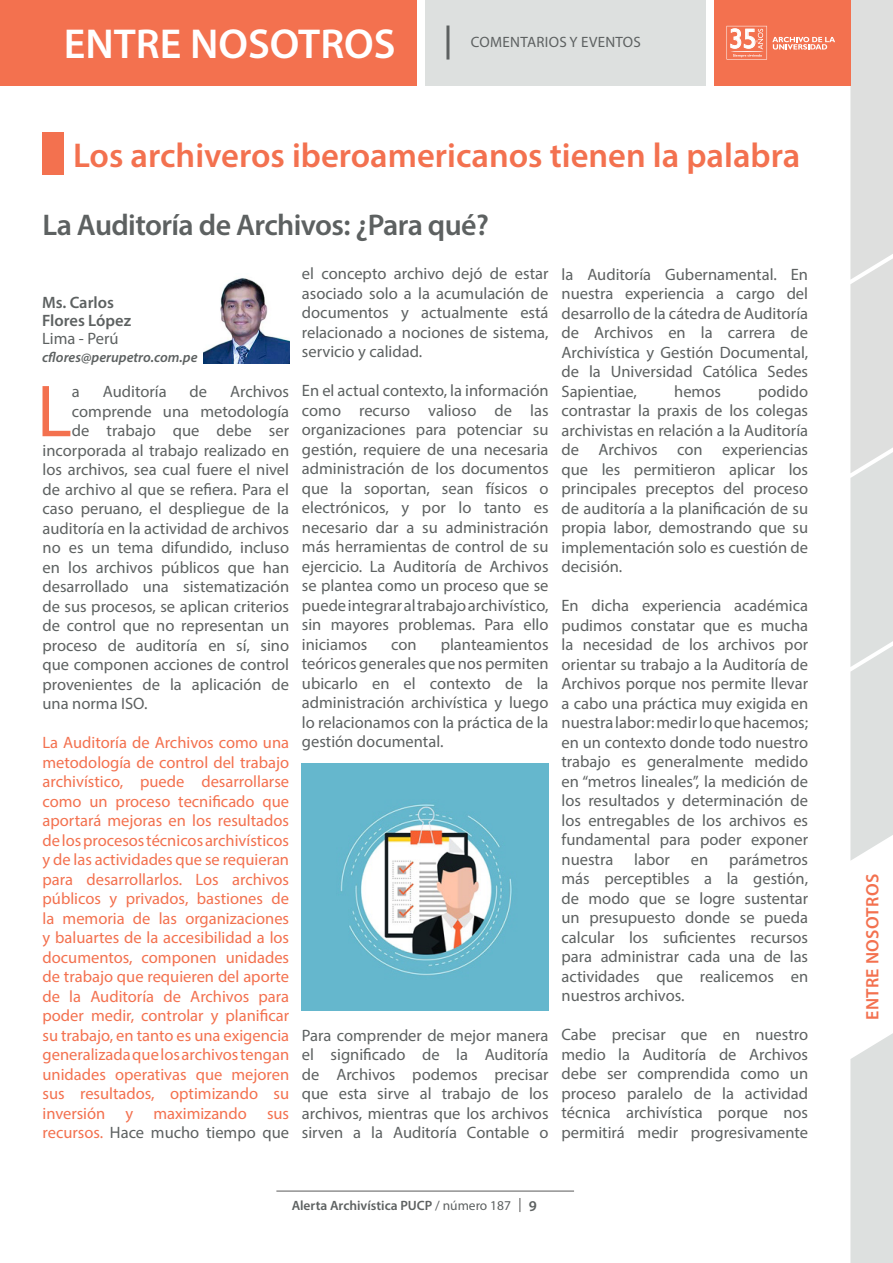
<style>
.page{position:relative;width:893px;height:1263px;background:#fff}
.page>*{position:absolute;margin:0;border:0;box-sizing:border-box;transform-origin:0 0}
.t1{font:74.4px "Myriad Pro";color:#f3714f}
.t2{font:600 42px "Myriad Pro";color:#fff}
.t3{font:600 34.5px "Myriad Pro";color:#f3714f}
.t4{font:600 30px "Myriad Pro";letter-spacing:-.02em;color:#5d6161}
.t5{font:27.75px "Gill Sans";color:#fff}
.t6{font:600 18px "Myriad Pro";letter-spacing:.02em;color:#f3714f}
.t7{font:16.5px/19.5px "Myriad Pro";color:#5d6161;text-align:justify}
.t8{font:16.5px/19.5px "Myriad Pro";color:#f3714f;text-align:justify}
.t9{font:600 16.5px/18px "Myriad Pro";color:#5d6161}
.t10{font:15px "Myriad Pro";letter-spacing:.02em;color:#5d6161}
.t11{font:italic 600 14.25px "Myriad Pro";color:#5d6161}
.t12{font:600 13.5px "Myriad Pro";color:#5d6161}
.s1{color:#5d6161}
.s2{font-weight:400}
.s3{font-size:15px}
</style>
<div class="page">
<hr style="left:276px;top:1191px;width:298px;height:1px;background:#5a5959">
<svg style="left:519px;top:1198px;width:1px;height:14px"></svg>
<svg style="left:850px;top:0;width:43px;height:1263px"></svg>
<div style="left:425px;top:0;width:281px;height:85px;background:#dde0df"></div>
<div style="left:0;top:0;width:417px;height:85px;background:#f3714f"></div>
<div style="left:714px;top:0;width:136px;height:85px;background:#f3714f"></div>
<hr style="left:446px;top:26px;width:3px;height:34px;background:#5d6161">
<svg style="left:726px;top:25px;width:109px;height:35px"></svg>
<div style="left:43px;top:132px;width:21px;height:42px;background:#f3714f"></div>
<img style="left:203px;top:278px;width:86px;height:85px">
<img style="left:302px;top:764px;width:247px;height:246px">
<h2 class="t2" style="left:64px;top:17px;width:333px">ENTRE NOSOTROS</h2>
<p class="t10" style="left:471px;top:33px;width:172px">COMENTARIOS Y EVENTOS</p>
<h3 class="t5" style="left:729px;top:23px;width:29px">35</h3>
<h3 class="t3" style="left:73px;top:134px;width:729px">Los archiveros iberoamericanos tienen la palabra</h3>
<h3 class="t4" style="left:43px;top:206px;width:448px">La Auditoría de Archivos: ¿Para qué?</h3>
<p class="t9" style="left:42px;top:293px;width:91px">Ms. Carlos<br>Flores López</p>
<p class="t7" style="left:42px;top:329px;width:78px">Lima - Perú</p>
<p class="t11" style="left:42px;top:349px;width:157px">cflores@perupetro.com.pe</p>
<h1 class="t1" style="left:37px;top:365px;width:37px">L</h1>
<p class="t7" style="left:72px;top:382px;width:9px">a</p>
<p class="t7" style="left:103px;top:382px;width:65px">Auditoría</p>
<p class="t7" style="left:190px;top:382px;width:19px">de</p>
<p class="t7" style="left:230px;top:382px;width:61px">Archivos</p>
<p class="t7" style="left:72px;top:401px;width:219px">comprende una metodología</p>
<p class="t7" style="left:72px;top:421px;width:219px">de trabajo que debe ser</p>
<p class="t7" style="left:43px;top:440px;width:248px">incorporada al trabajo realizado en</p>
<p class="t7" style="left:43px;top:460px;width:248px">los archivos, sea cual fuere el nivel</p>
<p class="t7" style="left:43px;top:479px;width:248px">de archivo al que se refiera. Para el</p>
<p class="t7" style="left:43px;top:499px;width:248px">caso peruano, el despliegue de la</p>
<p class="t7" style="left:43px;top:518px;width:248px">auditoría en la actividad de archivos</p>
<p class="t7" style="left:43px;top:538px;width:248px">no es un tema difundido, incluso</p>
<p class="t7" style="left:43px;top:557px;width:248px">en los archivos públicos que han</p>
<p class="t7" style="left:43px;top:577px;width:248px">desarrollado una sistematización</p>
<p class="t7" style="left:43px;top:596px;width:248px">de sus procesos, se aplican criterios</p>
<p class="t7" style="left:43px;top:616px;width:248px">de control que no representan un</p>
<p class="t7" style="left:43px;top:635px;width:248px">proceso de auditoría en sí, sino</p>
<p class="t7" style="left:43px;top:655px;width:248px">que componen acciones de control</p>
<p class="t7" style="left:43px;top:674px;width:248px">provenientes de la aplicación de</p>
<p class="t7" style="left:43px;top:694px;width:106px">una norma ISO.</p>
<p class="t8" style="left:43px;top:733px;width:248px">La Auditoría de Archivos como una metodología de control del trabajo archivístico, puede desarrollarse como un proceso tecnificado que aportará mejoras en los resultados de los procesos técnicos archivísticos y de las actividades que se requieran para desarrollarlos. Los archivos públicos y privados, bastiones de la memoria de las organizaciones y baluartes de la accesibilidad a los documentos, componen unidades de trabajo que requieren del aporte de la Auditoría de Archivos para poder medir, controlar y planificar su trabajo, en tanto es una exigencia generalizada que los archivos tengan unidades operativas que mejoren sus resultados, optimizando su inversión y maximizando sus recursos. <span class="s1">Hace mucho tiempo que</span></p>
<p class="t7" style="left:302px;top:264px;width:248px">el concepto archivo dejó de estar asociado solo a la acumulación de documentos y actualmente está relacionado a nociones de sistema, servicio y calidad.</p>
<p class="t7" style="left:302px;top:381px;width:248px">En el actual contexto, la información como recurso valioso de las organizaciones para potenciar su gestión, requiere de una necesaria administración de los documentos que la soportan, sean físicos o electrónicos, y por lo tanto es necesario dar a su administración más herramientas de control de su ejercicio. La Auditoría de Archivos se plantea como un proceso que se puede integrar al trabajo archivístico, sin mayores problemas. Para ello iniciamos</p>
<p class="t7" style="left:302px;top:634px;width:248px;text-indent:139px">planteamientos teóricos generales que nos permiten ubicarlo en el contexto de la administración archivística y luego lo relacionamos con la práctica de la gestión documental.</p>
<p class="t7" style="left:391px;top:634px;width:27px">con</p>
<p class="t7" style="left:302px;top:1025px;width:248px">Para comprender de mejor manera el significado de la Auditoría de Archivos podemos precisar que esta sirve al trabajo de los archivos, mientras que los archivos sirven a la Auditoría Contable o</p>
<p class="t7" style="left:561px;top:264px;width:248px">la Auditoría Gubernamental. En nuestra experiencia a cargo del desarrollo de la cátedra de Auditoría de Archivos en la carrera de Archivística y Gestión Documental, de la Universidad Católica Sedes Sapientiae,</p>
<p class="t7" style="left:561px;top:381px;width:248px;text-indent:197px">podido contrastar la praxis de los colegas archivistas en relación a la Auditoría de Archivos con experiencias que les permitieron aplicar los principales preceptos del proceso de auditoría a la planificación de su propia labor, demostrando que su implementación solo es cuestión de decisión.</p>
<p class="t7" style="left:561px;top:596px;width:248px">En dicha experiencia académica pudimos constatar que es mucha la necesidad de los archivos por orientar su trabajo a la Auditoría de Archivos porque nos permite llevar a cabo una práctica muy exigida en nuestra labor: medir lo que hacemos; en un contexto donde todo nuestro trabajo es generalmente medido en “metros lineales”, la medición de los resultados y determinación de los entregables de los archivos es fundamental para poder exponer nuestra</p>
<p class="t7" style="left:674px;top:381px;width:48px">hemos</p>
<p class="t7" style="left:634px;top:849px;width:37px">labor</p>
<p class="t7" style="left:691px;top:849px;width:19px">en</p>
<p class="t7" style="left:561px;top:849px;width:248px;text-indent:168px">parámetros más perceptibles a la gestión, de modo que se logre sustentar un presupuesto donde se pueda calcular los suficientes recursos para administrar cada una de las actividades que realicemos en nuestros archivos.</p>
<p class="t7" style="left:561px;top:1025px;width:248px">Cabe precisar que en nuestro medio la Auditoría de Archivos debe ser comprendida como un proceso paralelo de la actividad técnica archivística porque nos permitirá medir progresivamente</p>
<p class="t12" style="left:292px;top:1197px;width:247px">Alerta Archivística PUCP <span class="s2">/ número 187</span> <span class="s3">9</span></p>
<p class="t6" style="left:861px;top:1020px;width:148px;rotate:-90deg">ENTRE NOSOTROS</p>
</div>
